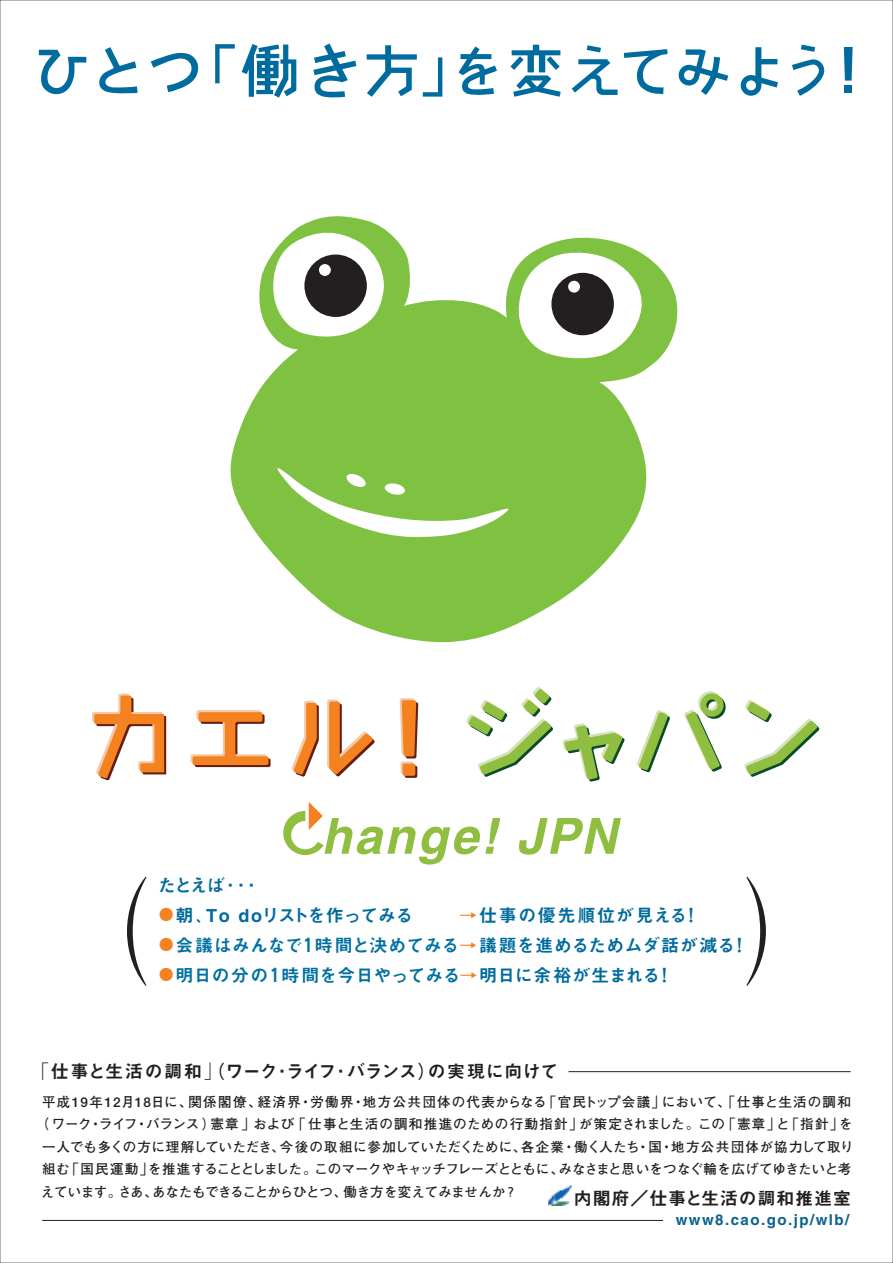
<style>
.page{position:relative;width:893px;height:1263px;background:#fff}
.page>*{position:absolute;margin:0;border:0;box-sizing:border-box;transform-origin:0 0}
.t1{font:120px "Midashi Min MA31";color:#231f20}
.t2{font:18px "Midashi Go MB31";color:#0071a1}
.t3{font:18px "Midashi Go MB31";letter-spacing:.005em;color:#231f20}
.t4{font:18px "Midashi Go MB31";letter-spacing:-.04em;color:#006b9e}
.t5{font:18px "Midashi Go MB31";letter-spacing:.04em;color:#231f20}
.t6{font:18px "Midashi Go MB31";letter-spacing:.085em;color:#006b9e}
.t7{font:18px "Midashi Go MB31";letter-spacing:-.01em;color:#006b9e}
.t8{font:15px "Midashi Go MB31";letter-spacing:.1em;color:#0a638e}
.t9{font:700 13.5px "Futo Go B101";letter-spacing:.1em;color:#231f20}
.t10{font:700 13.5px "Futo Go B101";letter-spacing:-.015em;color:#231f20}
.t11{font:700 13.5px "Futo Go B101";letter-spacing:.05em;color:#231f20}
.t12{font:700 13.5px "Futo Go B101";letter-spacing:.03em;color:#231f20}
.t13{font:700 13.5px "Futo Go B101";letter-spacing:-.025em;color:#231f20}
.s1{font-size:15px;color:#f58220}
.s2{color:#f58220}
.s3{color:#006b9e}
</style>
<div class="page">
<img style="left:548px;top:1186px;width:24px;height:20px">
<hr style="left:42px;top:1220px;width:621px;height:1px;background:#231f20">
<hr style="left:568px;top:1071px;width:282px;height:1px;background:#231f20">
<svg style="left:466px;top:687px;width:87px;height:90px"></svg>
<svg style="left:744px;top:700px;width:75px;height:77px"></svg>
<svg style="left:92px;top:693px;width:74px;height:87px"></svg>
<svg style="left:191px;top:710px;width:80px;height:57px"></svg>
<svg style="left:562px;top:723px;width:63px;height:59px"></svg>
<svg style="left:637px;top:710px;width:33px;height:62px"></svg>
<svg style="left:327px;top:699px;width:48px;height:78px"></svg>
<svg style="left:291px;top:701px;width:28px;height:76px"></svg>
<svg style="left:400px;top:698px;width:18px;height:80px"></svg>
<svg style="left:684px;top:691px;width:42px;height:81px"></svg>
<svg style="left:519px;top:818px;width:102px;height:37px"></svg>
<svg style="left:283px;top:802px;width:217px;height:62px"></svg>
<svg style="left:230px;top:216px;width:448px;height:427px;fill:#7fc241"></svg>
<svg style="left:271px;top:229px;width:114px;height:110px"></svg>
<svg style="left:515px;top:248px;width:129px;height:113px"></svg>
<svg style="left:269px;top:459px;width:258px;height:80px"></svg>
<div style="left:551px;top:273px;width:63px;height:62px;background:#231f20;border-radius:50%"></div>
<div style="left:304px;top:254px;width:63px;height:63px;background:#231f20;border-radius:50%"></div>
<div style="left:319px;top:264px;width:12px;height:12px;background:#fff;border-radius:50%"></div>
<div style="left:568px;top:281px;width:12px;height:12px;background:#fff;border-radius:50%"></div>
<svg style="left:39px;top:50px;width:47px;height:45px"></svg>
<svg style="left:99px;top:47px;width:39px;height:47px"></svg>
<svg style="left:151px;top:52px;width:48px;height:40px"></svg>
<svg style="left:215px;top:44px;width:20px;height:39px"></svg>
<svg style="left:423px;top:57px;width:19px;height:40px"></svg>
<svg style="left:242px;top:44px;width:54px;height:54px"></svg>
<svg style="left:367px;top:45px;width:45px;height:52px"></svg>
<div style="left:367px;top:54px;width:50px;height:6px;background:#006b9e"></div>
<svg style="left:458px;top:47px;width:39px;height:48px"></svg>
<svg style="left:511px;top:45px;width:50px;height:52px"></svg>
<svg style="left:624px;top:49px;width:44px;height:45px"></svg>
<svg style="left:587px;top:45px;width:14px;height:7px"></svg>
<svg style="left:572px;top:59px;width:46px;height:36px"></svg>
<svg style="left:741px;top:47px;width:37px;height:49px"></svg>
<svg style="left:801px;top:45px;width:14px;height:7px"></svg>
<svg style="left:792px;top:59px;width:32px;height:37px"></svg>
<svg style="left:844px;top:47px;width:9px;height:34px"></svg>
<div style="left:845px;top:85px;width:7px;height:7px;background:#006b9e"></div>
<svg style="left:313px;top:44px;width:43px;height:54px"></svg>
<svg style="left:679px;top:49px;width:49px;height:46px"></svg>
<p class="t1" style="left:39px;top:863px;width:121px">（</p>
<p class="t1" style="left:734px;top:863px;width:121px">）</p>
<p class="t7" style="left:158px;top:874px;width:104px">たとえば・・・</p>
<p class="t4" style="left:159px;top:904px;width:256px"><span class="s1">●</span>朝、To doリストを作ってみる</p>
<p class="t6" style="left:459px;top:904px;width:242px"><span class="s2">→</span>仕事の優先順位が見える！</p>
<p class="t2" style="left:159px;top:934px;width:591px"><span class="s1">●</span>会議はみんなで１時間と決めてみる<span class="s2">→</span><span class="s3">議題を進めるためムダ話が減る！</span></p>
<p class="t2" style="left:159px;top:964px;width:516px"><span class="s1">●</span>明日の分の１時間を今日やってみる<span class="s2">→</span><span class="s3">明日に余裕が生まれる！</span></p>
<p class="t3" style="left:31px;top:1060px;width:529px">「仕事と生活の調和」（ワーク・ライフ・バランス）の実現に向けて</p>
<p class="t9" style="left:42px;top:1094px;width:810px">平成19年12月18日に、関係閣僚、経済界・労働界・地方公共団体の代表からなる「官民トップ会議」において、「仕事と生活の調和</p>
<p class="t11" style="left:36px;top:1116px;width:818px">（ワーク・ライフ・バランス）憲章」および「仕事と生活の調和推進のための行動指針」が策定されました。この「憲章」と「指針」を</p>
<p class="t12" style="left:42px;top:1139px;width:813px">一人でも多くの方に理解していただき、今後の取組に参加していただくために、各企業・働く人たち・国・地方公共団体が協力して取り</p>
<p class="t10" style="left:42px;top:1161px;width:811px">組む「国民運動」を推進することとしました。このマークやキャッチフレーズとともに、みなさまと思いをつなぐ輪を広げてゆきたいと考</p>
<p class="t13" style="left:41px;top:1184px;width:478px">えています。さあ、あなたもできることからひとつ、働き方を変えてみませんか？</p>
<p class="t5" style="left:574px;top:1188px;width:279px">内閣府／仕事と生活の調和推進室</p>
<p class="t8" style="left:676px;top:1211px;width:175px">www8.cao.go.jp/wlb/</p>
</div>
